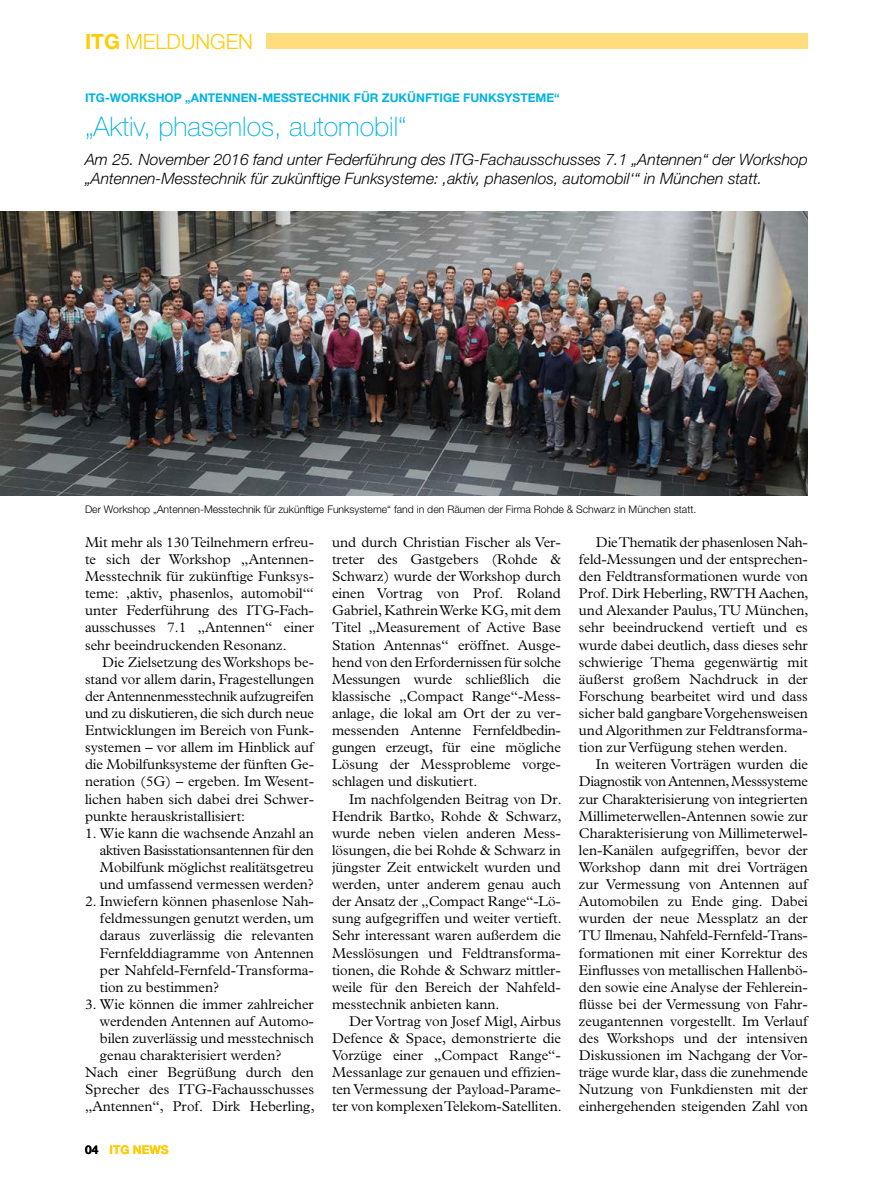
<style>
.page{position:relative;width:893px;height:1191px;background:#fff}
.page>*{position:absolute;margin:0;border:0;box-sizing:border-box;transform-origin:0 0}
.t1{font:100 27px "Helvetica Neue LT Std";color:#00b4e3}
.t2{font:300 21px "Helvetica Neue LT Std";color:#ffcb05}
.t3{font:italic 300 15.75px/18.9px "Helvetica Neue LT Std";color:#000}
.t4{font:300 14.25px/17.1px "Plantin Std";color:#000;text-align:justify}
.t5{font:700 12px "Helvetica Neue LT Std";color:#00b4e3}
.t6{font:700 12px "Helvetica Neue LT Std";color:#ffcb05}
.t7{font:700 12px "Helvetica Neue LT Std";color:#000}
.t8{font:300 10.5px "Helvetica Neue LT Std";color:#000}
.s1{font-weight:700}
</style>
<div class="page">
<div style="left:85px;top:34px;width:723px;height:15px;background:#ffdd7e"></div>
<div style="left:85px;top:30px;width:181px;height:25px;background:#fff"></div>
<img style="left:0;top:211px;width:808px;height:284px">
<h2 class="t2" style="left:85px;top:29px;width:169px"><span class="s1">ITG</span> MELDUNGEN</h2>
<p class="t5" style="left:85px;top:90px;width:476px">ITG-WORKSHOP „ANTENNEN-MESSTECHNIK FÜR ZUKÜNFTIGE FUNKSYSTEME“</p>
<h1 class="t1" style="left:85px;top:111px;width:323px">„Aktiv, phasenlos, automobil“</h1>
<p class="t3" style="left:85px;top:149px;width:724px">Am 25. November 2016 fand unter Federführung des ITG-Fachausschusses 7.1 „Antennen“ der Workshop „Antennen-Messtechnik für zukünftige Funksysteme: ‚aktiv, phasenlos, automobil‘“ in München statt.</p>
<p class="t8" style="left:85px;top:502px;width:613px">Der Workshop „Antennen-Messtechnik für zukünftige Funksysteme“ fand in den Räumen der Firma Rohde &amp; Schwarz in München statt.</p>
<p class="t4" style="left:85px;top:533px;width:230px">Mit mehr als 130 Teilnehmern erfreu&shy;te sich der Workshop „Antennen-Messtechnik für zukünftige Funksys&shy;teme: ‚aktiv, phasenlos, automobil‘“ unter Federführung des ITG-Fach&shy;ausschusses 7.1 „Antennen“ einer sehr beeindruckenden Resonanz.</p>
<p class="t4" style="left:85px;top:653px;width:230px;text-indent:17px">Die Zielsetzung des Workshops be&shy;stand vor allem darin, Fragestellungen der Antennenmesstechnik aufzugreifen und zu diskutieren, die sich durch neue Entwicklungen im Bereich von Funk&shy;systemen – vor allem im Hinblick auf die Mobilfunksysteme der fünften Ge&shy;neration (5G) – ergeben. Im Wesent&shy;lichen haben sich dabei drei Schwer&shy;punkte herauskristallisiert:</p>
<p class="t4" style="left:100px;top:824px;width:216px;text-indent:-15px">1. Wie kann die wachsende Anzahl an aktiven Basisstationsantennen für den Mobilfunk möglichst realitätsgetreu und umfassend vermessen werden?</p>
<p class="t4" style="left:100px;top:893px;width:216px;text-indent:-15px">2. Inwiefern können phasenlose Nah&shy;feldmessungen genutzt werden, um daraus zuverlässig die relevanten Fernfelddiagramme von Antennen per Nahfeld-Fernfeld-Transforma&shy;tion zu bestimmen?</p>
<p class="t4" style="left:85px;top:995px;width:230px">3. Wie können die immer zahlreicher</p>
<p class="t4" style="left:100px;top:1012px;width:216px">werdenden Antennen auf Automo-</p>
<p class="t4" style="left:100px;top:1029px;width:216px">bilen zuverlässig und messtechnisch</p>
<p class="t4" style="left:100px;top:1046px;width:183px">genau charakterisiert werden?</p>
<p class="t4" style="left:85px;top:1064px;width:230px">Nach einer Begrüßung durch den</p>
<p class="t4" style="left:85px;top:1081px;width:230px">Sprecher des ITG-Fachausschusses</p>
<p class="t4" style="left:85px;top:1098px;width:231px">„Antennen“, Prof. Dirk Heberling,</p>
<p class="t7" style="left:85px;top:1141px;width:15px">04</p>
<p class="t6" style="left:109px;top:1141px;width:61px">ITG NEWS</p>
<p class="t4" style="left:332px;top:533px;width:230px">und durch Christian Fischer als Ver&shy;treter des Gastgebers (Rohde &amp; Schwarz) wurde der Workshop durch einen Vortrag von Prof. Roland Gabriel, Kathrein Werke KG, mit dem Titel „Measurement of Active Base Station Antennas“ eröffnet. Ausge&shy;hend von den Erfordernissen für solche Messungen wurde schließlich die klassische „Compact Range“-Mess&shy;anlage, die lokal am Ort der zu ver&shy;messenden Antenne Fernfeldbedin&shy;gungen erzeugt, für eine mögliche Lösung der Messprobleme vorge&shy;schlagen und diskutiert.</p>
<p class="t4" style="left:332px;top:790px;width:231px;text-indent:17px">Im nachfolgenden Beitrag von Dr.<br>Hendrik Bartko, Rohde &amp; Schwarz, wurde neben vielen anderen Mess&shy;lösungen, die bei Rohde &amp; Schwarz in jüngster Zeit entwickelt wurden und werden, unter anderem genau auch der Ansatz der „Compact Range“-Lö&shy;sung aufgegriffen und weiter vertieft.<br>Sehr interessant waren außerdem die Messlösungen und Feldtransforma&shy;tionen, die Rohde &amp; Schwarz mittler&shy;weile für den Bereich der Nahfeld&shy;messtechnik anbieten kann.</p>
<p class="t4" style="left:332px;top:1012px;width:231px;text-indent:17px">Der Vortrag von Josef Migl, Airbus Defence &amp; Space, demonstrierte die Vorzüge einer „Compact Range“- Messanlage zur genauen und effizien&shy;ten Vermessung der Payload-Parame&shy;ter von komplexen Telekom-Satelliten.</p>
<p class="t4" style="left:579px;top:533px;width:231px;text-indent:17px">Die Thematik der phasenlosen Nah&shy;feld-Messungen und der entsprechen&shy;den Feldtransformationen wurde von Prof. Dirk Heberling, RWTH Aachen, und Alexander Paulus, TU München, sehr beeindruckend vertieft und es wurde dabei deutlich, dass dieses sehr schwierige Thema gegenwärtig mit äußerst großem Nachdruck in der Forschung bearbeitet wird und dass sicher bald gangbare Vorgehensweisen und Algorithmen zur Feldtransforma&shy;tion zur Verfügung stehen werden.</p>
<p class="t4" style="left:579px;top:756px;width:230px;text-indent:17px">In weiteren Vorträgen wurden die Diagnostik von Antennen, Messsysteme zur Charakterisierung von integrierten Millimeterwellen-Antennen sowie zur Charakterisierung von Millimeterwel&shy;len-Kanälen aufgegriffen, bevor der Workshop dann mit drei Vorträgen zur Vermessung von Antennen auf Automobilen zu Ende ging. Dabei wurden der neue Messplatz an der TU Ilmenau, Nahfeld-Fernfeld-Trans&shy;formationen mit einer Korrektur des Einflusses von metallischen Hallenbö&shy;den sowie eine Analyse der Fehlerein&shy;flüsse bei der Vermessung von Fahr&shy;zeugantennen vorgestellt. Im Verlauf des Workshops und der intensiven Diskussionen im Nachgang der Vor&shy;träge wurde klar, dass die zunehmende Nutzung von Funkdiensten mit der einhergehenden steigenden Zahl von</p>
</div>
